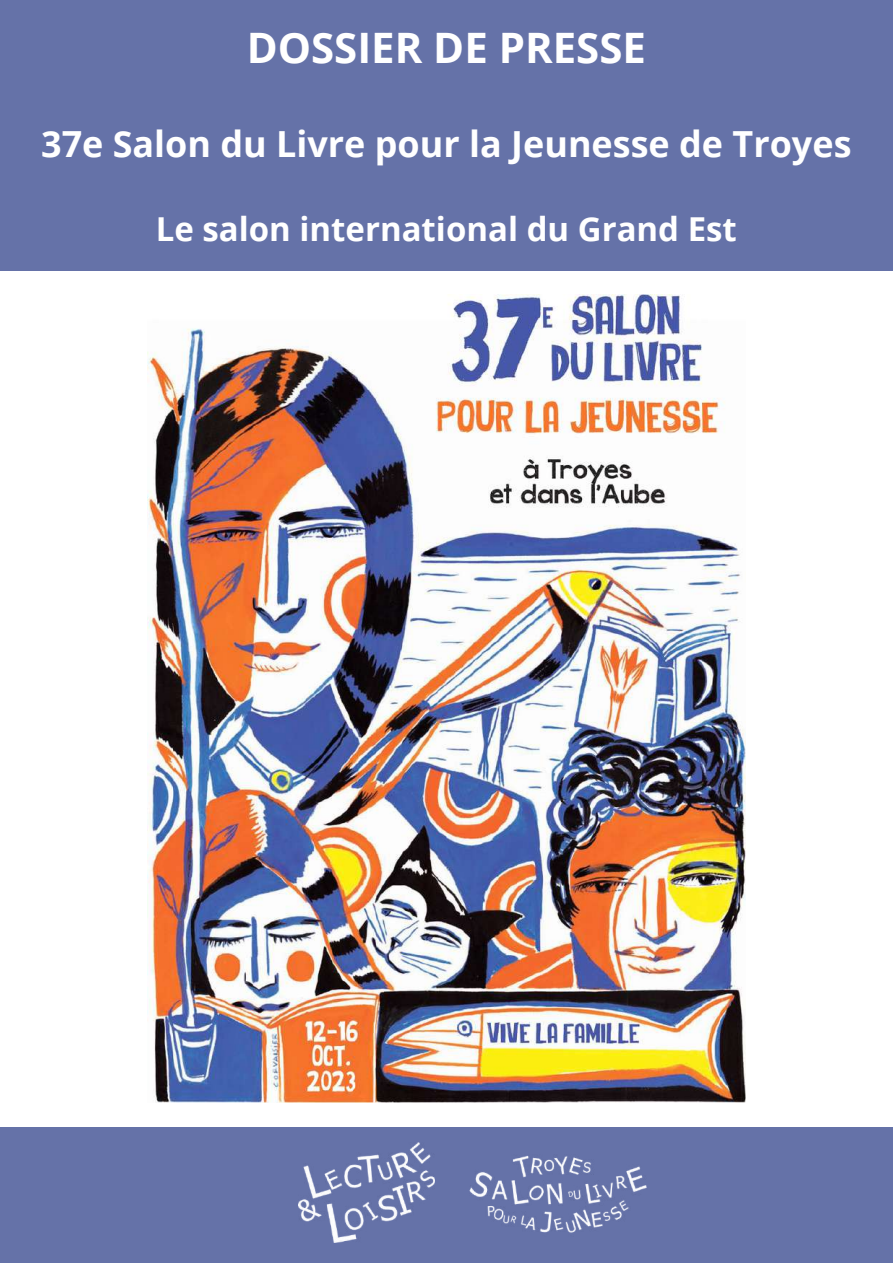
<style>
.page{position:relative;width:893px;height:1264px;background:#fff}
.page>*{position:absolute;margin:0;border:0;box-sizing:border-box;transform-origin:0 0}
.t1{font:700 42px "Open Sans";color:#fff}
.t2{font:700 36px "Open Sans";color:#fff}
.t3{font:700 33px "Open Sans";color:#fff}
</style>
<div class="page">
<img style="left:148px;top:295px;width:597px;height:807px">
<div style="left:0;top:0;width:892px;height:271px;background:#6572a8"></div>
<div style="left:0;top:1126px;width:892px;height:136px;background:#6572a8"></div>
<img style="left:298px;top:1142px;width:136px;height:100px">
<img style="left:469px;top:1155px;width:178px;height:78px">
<p class="t1" style="left:247px;top:18px;width:401px">DOSSIER DE PRESSE</p>
<p class="t2" style="left:41px;top:118px;width:811px">37e Salon du Livre pour la Jeunesse de Troyes</p>
<p class="t3" style="left:156px;top:206px;width:582px">Le salon international du Grand Est</p>
</div>
